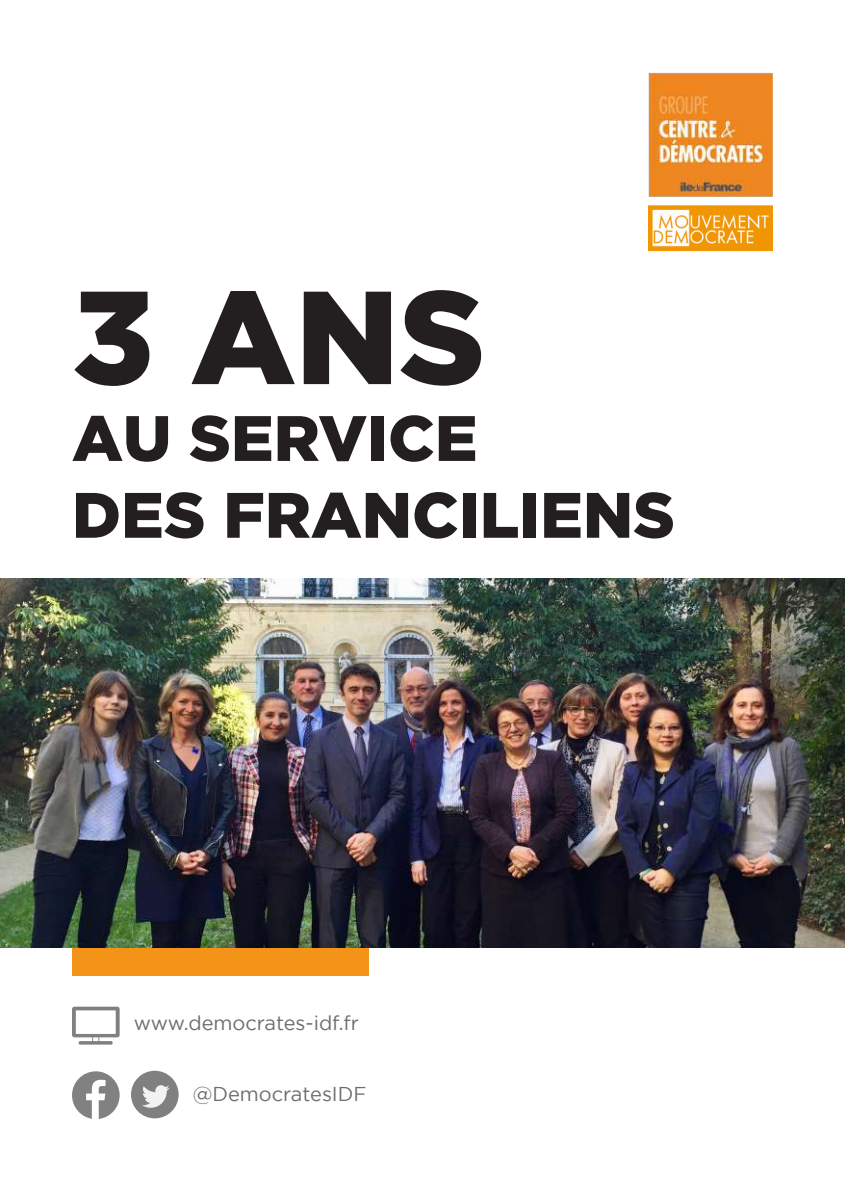
<style>
.page{position:relative;width:845px;height:1191px;background:#fff}
.page>*{position:absolute;margin:0;border:0;box-sizing:border-box;transform-origin:0 0}
.t1{font:900 132px "Gotham";color:#231f20}
.t2{font:900 64px/76.8px "Gotham";color:#231f20}
.t3{font:20px "Gotham";color:#6c6d70}
</style>
<div class="page">
<div style="left:72px;top:947px;width:297px;height:28px;background:#f39318"></div>
<img style="left:648px;top:72px;width:125px;height:125px">
<img style="left:648px;top:205px;width:125px;height:47px">
<img style="left:0;top:578px;width:845px;height:369px">
<svg style="left:72px;top:1006px;width:48px;height:38px"></svg>
<div style="left:131px;top:1070px;width:48px;height:48px;background:#808080;border-radius:50%"></div>
<svg style="left:142px;top:1085px;width:28px;height:22px"></svg>
<svg style="left:72px;top:1071px;width:48px;height:48px"></svg>
<h1 class="t1" style="left:72px;top:246px;width:415px">3 ANS</h1>
<h2 class="t2" style="left:72px;top:399px;width:604px">AU SERVICE<br>DES FRANCILIENS</h2>
<p class="t3" style="left:134px;top:1010px;width:226px">www.democrates-idf.fr</p>
<p class="t3" style="left:193px;top:1080px;width:175px">@DemocratesIDF</p>
</div>
